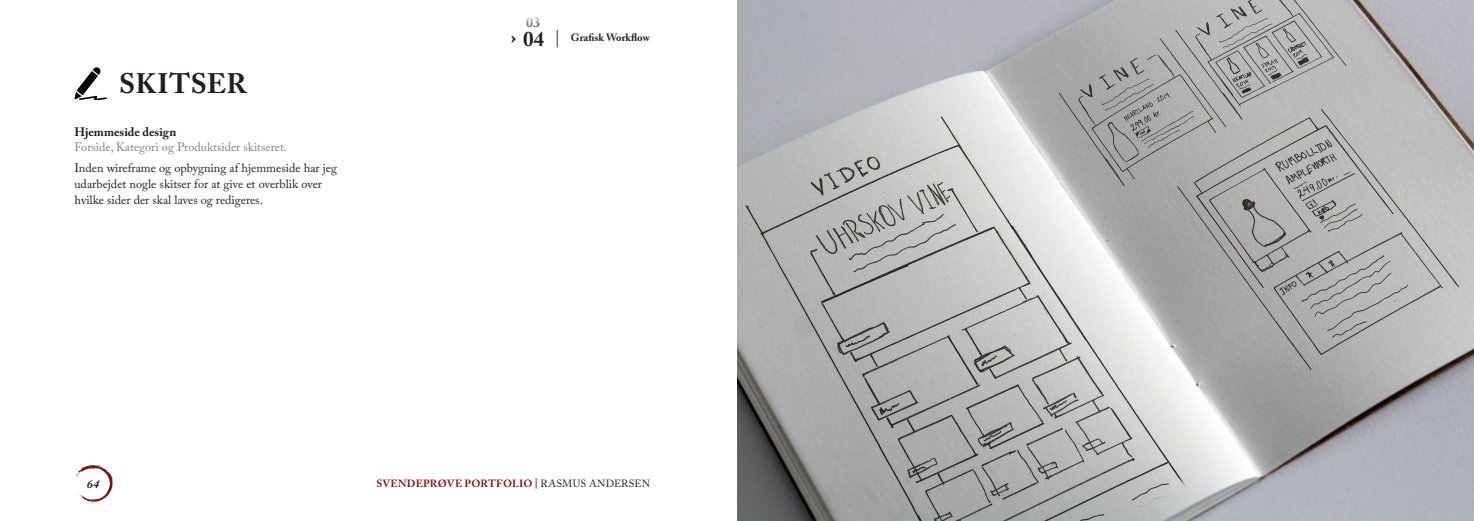
<style>
.page{position:relative;width:1474px;height:521px;background:#fff}
.page>*{position:absolute;margin:0;border:0;box-sizing:border-box;transform-origin:0 0}
.Overskrift{font:700 28px "Adobe Caslon Pro";letter-spacing:.015em;color:#231f20}
.t1{font:700 14px "Adobe Caslon Pro";color:#231f20}
.Intro_til_Brød{font:12.25px/15.8px "Adobe Caslon Pro";color:#231f20}
.Intro_til_Brød-2{font:12.25px "Adobe Caslon Pro";color:#808285}
.MellemRubrik{font:700 12.25px "Adobe Caslon Pro";color:#231f20}
.t2{font:italic 700 12.25px "Adobe Caslon Pro";color:#231f20}
.t3{font:700 10.5px "Adobe Caslon Pro";color:#231f20}
.t4{font:700 10.41px "Adobe Caslon Pro";letter-spacing:.02em;color:#871417}
.s1{font-size:21px}
.s2{font-weight:400;font-size:16.8px}
.s3{color:#231f20}
.s4{font-weight:400;color:#231f20}
</style>
<div class="page">
<img style="left:737px;top:0;width:736px;height:521px">
<svg style="left:74px;top:67px;width:33px;height:33px"></svg>
<svg style="left:75px;top:465px;width:38px;height:38px"></svg>
<p class="Overskrift" style="left:119px;top:67px;width:129px">SKITSER</p>
<p class="MellemRubrik" style="left:74px;top:124px;width:103px">Hjemmeside design</p>
<p class="Intro_til_Brød-2" style="left:74px;top:140px;width:214px">Forside, Kategori og Produktsider skitseret.</p>
<p class="Intro_til_Brød" style="left:74px;top:160px;width:264px">Inden wireframe og opbygning af hjemmeside har jeg udarbejdet nogle skitser for at give et overblik over hvilke sider der skal laves og redigeres.</p>
<p class="t1" style="left:526px;top:14px;width:15px">03</p>
<p class="t3" style="left:511px;top:32px;width:141px"><span class="s1">› 04</span> <span class="s2">|</span> Grafisk Workflow</p>
<p class="t2" style="left:87px;top:477px;width:14px">64</p>
<p class="t4" style="left:376px;top:477px;width:275px">SVENDEPRØVE PORTFOLIO <span class="s3">|</span> <span class="s4">RASMUS ANDERSEN</span></p>
</div>
